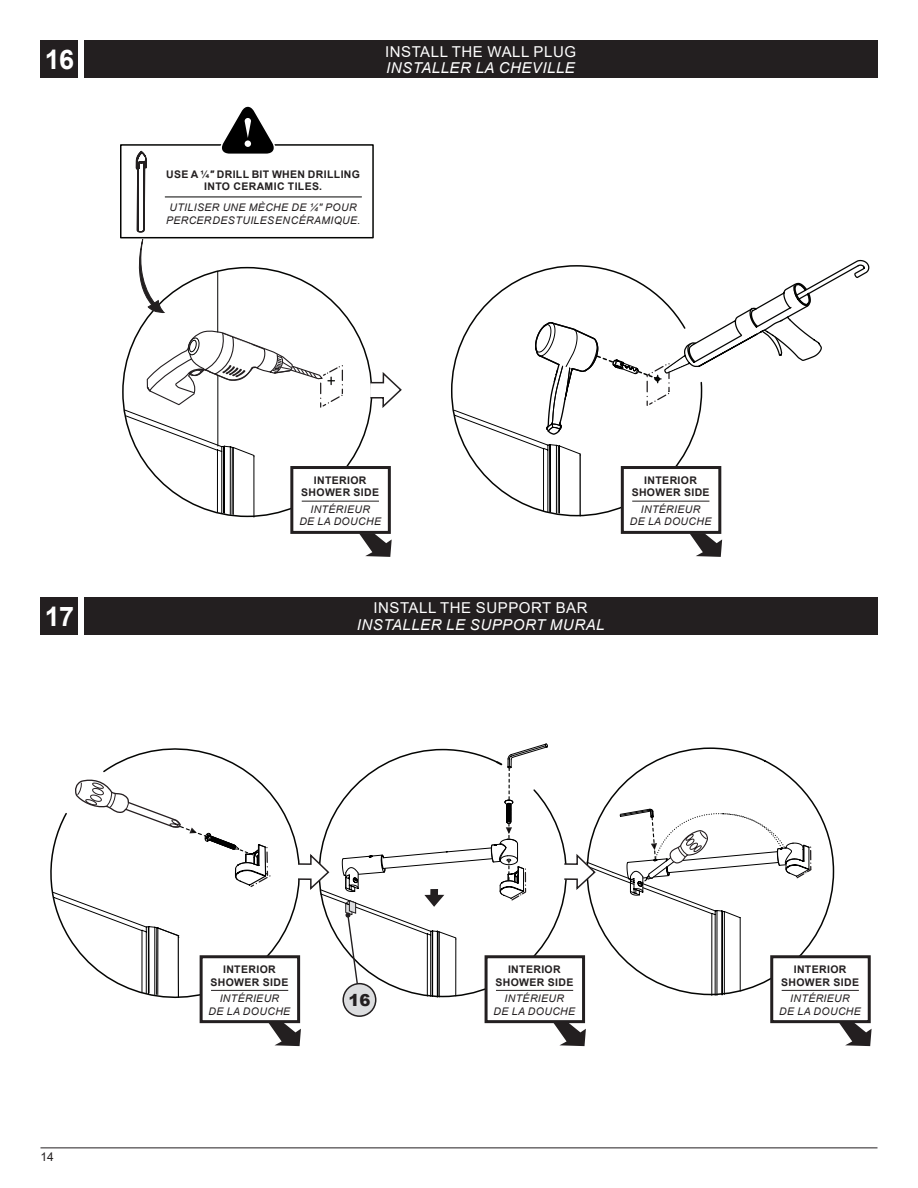
<style>
.page{position:relative;width:918px;height:1188px;background:#fff}
.page>*{position:absolute;margin:0;border:0;box-sizing:border-box;transform-origin:0 0}
.t1{font:700 27px "Arial";color:#fff}
.Part_Numbers{font:900 16.5px "Arial";color:#231f20}
.t2{font:italic 15px "Arial";letter-spacing:.035em;color:#fff}
.t3{font:15px "Arial";letter-spacing:.035em;color:#fff}
.t4{font:12px "Arial";color:#231f20}
.interior_exterior{font:italic 10.5px/12.6px "Arial";letter-spacing:.035em;color:#231f20;text-align:center}
.interior_exterior-2{font:700 10.5px/12.6px "Arial";letter-spacing:.035em;color:#231f20;text-align:center}
.s1{font-style:italic}
</style>
<div class="page">
<hr style="left:40px;top:1148px;width:838px;height:1px;background:#231f20">
<div style="left:84px;top:40px;width:794px;height:38px;background:#231f20"></div>
<div style="left:84px;top:597px;width:794px;height:38px;background:#231f20"></div>
<div style="left:40px;top:40px;width:38px;height:38px;background:#231f20"></div>
<div style="left:40px;top:597px;width:38px;height:38px;background:#231f20"></div>
<svg style="left:613px;top:747px;width:222px;height:141px"></svg>
<svg style="left:124px;top:328px;width:219px;height:189px"></svg>
<svg style="left:369px;top:370px;width:33px;height:40px"></svg>
<svg style="left:454px;top:259px;width:416px;height:258px"></svg>
<svg style="left:50px;top:748px;width:251px;height:269px"></svg>
<svg style="left:53px;top:778px;width:219px;height:221px"></svg>
<svg style="left:563px;top:795px;width:270px;height:201px"></svg>
<hr style="left:218px;top:375px;width:1px;height:71px;background:#040503">
<hr style="left:217px;top:271px;width:1px;height:61px;background:#040503">
<div style="left:120px;top:144px;width:254px;height:94px;background:#fff;border:2px solid #040503"></div>
<hr style="left:165px;top:197px;width:197px;height:1px;background:#040503">
<svg style="left:219px;top:106px;width:60px;height:48px"></svg>
<div style="left:245px;top:140px;width:6px;height:7px;background:#fff;border-radius:50%"></div>
<svg style="left:131px;top:150px;width:33px;height:163px"></svg>
<div style="left:343px;top:984px;width:33px;height:32px;background:#dcdddf;border-radius:50%"></div>
<div style="left:342px;top:983px;width:34px;height:34px;border:2px solid #231f20;border-radius:50%"></div>
<svg style="left:296px;top:743px;width:252px;height:259px"></svg>
<svg style="left:839px;top:1023px;width:33px;height:23px"></svg>
<div style="left:770px;top:955px;width:101px;height:68px;background:#fff;border:3px solid #231f20"></div>
<hr style="left:782px;top:990px;width:77px;height:1px;background:#231f20">
<svg style="left:553px;top:1022px;width:33px;height:24px"></svg>
<div style="left:485px;top:955px;width:100px;height:68px;background:#fff;border:3px solid #231f20"></div>
<hr style="left:496px;top:990px;width:77px;height:1px;background:#231f20">
<svg style="left:268px;top:1022px;width:33px;height:24px"></svg>
<div style="left:200px;top:955px;width:100px;height:68px;background:#fff;border:3px solid #231f20"></div>
<hr style="left:211px;top:990px;width:77px;height:1px;background:#231f20">
<svg style="left:690px;top:533px;width:32px;height:24px"></svg>
<div style="left:621px;top:466px;width:100px;height:68px;background:#fff;border:3px solid #231f20"></div>
<hr style="left:632px;top:501px;width:77px;height:1px;background:#231f20">
<svg style="left:359px;top:534px;width:33px;height:23px"></svg>
<div style="left:290px;top:466px;width:101px;height:68px;background:#fff;border:3px solid #231f20"></div>
<hr style="left:302px;top:501px;width:77px;height:1px;background:#231f20">
<p class="t1" style="left:45px;top:41px;width:31px">16</p>
<p class="t3" style="left:385px;top:41px;width:192px">INSTALL THE WALL PLUG</p>
<p class="t2" style="left:386px;top:58px;width:190px">INSTALLER LA CHEVILLE</p>
<p class="interior_exterior-2" style="left:166px;top:168px;width:196px">USE A ¼<span class="s1">″</span> DRILL BIT WHEN DRILLING<br>INTO CERAMIC TILES.</p>
<p class="interior_exterior" style="left:166px;top:202px;width:196px">UTILISER UNE MÈCHE DE ¼″ POUR<br>PERCER DES TUILES EN CÉRAMIQUE.</p>
<p class="interior_exterior-2" style="left:314px;top:474px;width:54px">INTERIOR</p>
<p class="interior_exterior-2" style="left:301px;top:487px;width:79px">SHOWER SIDE</p>
<p class="interior_exterior" style="left:310px;top:503px;width:61px">INTÉRIEUR</p>
<p class="interior_exterior" style="left:299px;top:516px;width:83px">DE LA DOUCHE</p>
<p class="interior_exterior-2" style="left:644px;top:474px;width:54px">INTERIOR</p>
<p class="interior_exterior-2" style="left:632px;top:487px;width:79px">SHOWER SIDE</p>
<p class="interior_exterior" style="left:641px;top:503px;width:61px">INTÉRIEUR</p>
<p class="interior_exterior" style="left:630px;top:516px;width:83px">DE LA DOUCHE</p>
<p class="t1" style="left:45px;top:597px;width:31px">17</p>
<p class="t3" style="left:373px;top:598px;width:216px">INSTALL THE SUPPORT BAR</p>
<p class="t2" style="left:357px;top:615px;width:249px">INSTALLER LE SUPPORT MURAL</p>
<p class="t4" style="left:40px;top:1149px;width:15px">14</p>
<p class="interior_exterior-2" style="left:223px;top:963px;width:54px">INTERIOR</p>
<p class="interior_exterior-2" style="left:210px;top:976px;width:79px">SHOWER SIDE</p>
<p class="interior_exterior" style="left:220px;top:992px;width:61px">INTÉRIEUR</p>
<p class="interior_exterior" style="left:209px;top:1005px;width:83px">DE LA DOUCHE</p>
<p class="Part_Numbers" style="left:348px;top:988px;width:24px">16</p>
<p class="interior_exterior-2" style="left:508px;top:963px;width:54px">INTERIOR</p>
<p class="interior_exterior-2" style="left:495px;top:976px;width:79px">SHOWER SIDE</p>
<p class="interior_exterior" style="left:505px;top:992px;width:61px">INTÉRIEUR</p>
<p class="interior_exterior" style="left:494px;top:1005px;width:83px">DE LA DOUCHE</p>
<p class="interior_exterior-2" style="left:794px;top:963px;width:54px">INTERIOR</p>
<p class="interior_exterior-2" style="left:781px;top:976px;width:79px">SHOWER SIDE</p>
<p class="interior_exterior" style="left:790px;top:992px;width:61px">INTÉRIEUR</p>
<p class="interior_exterior" style="left:779px;top:1005px;width:83px">DE LA DOUCHE</p>
</div>
